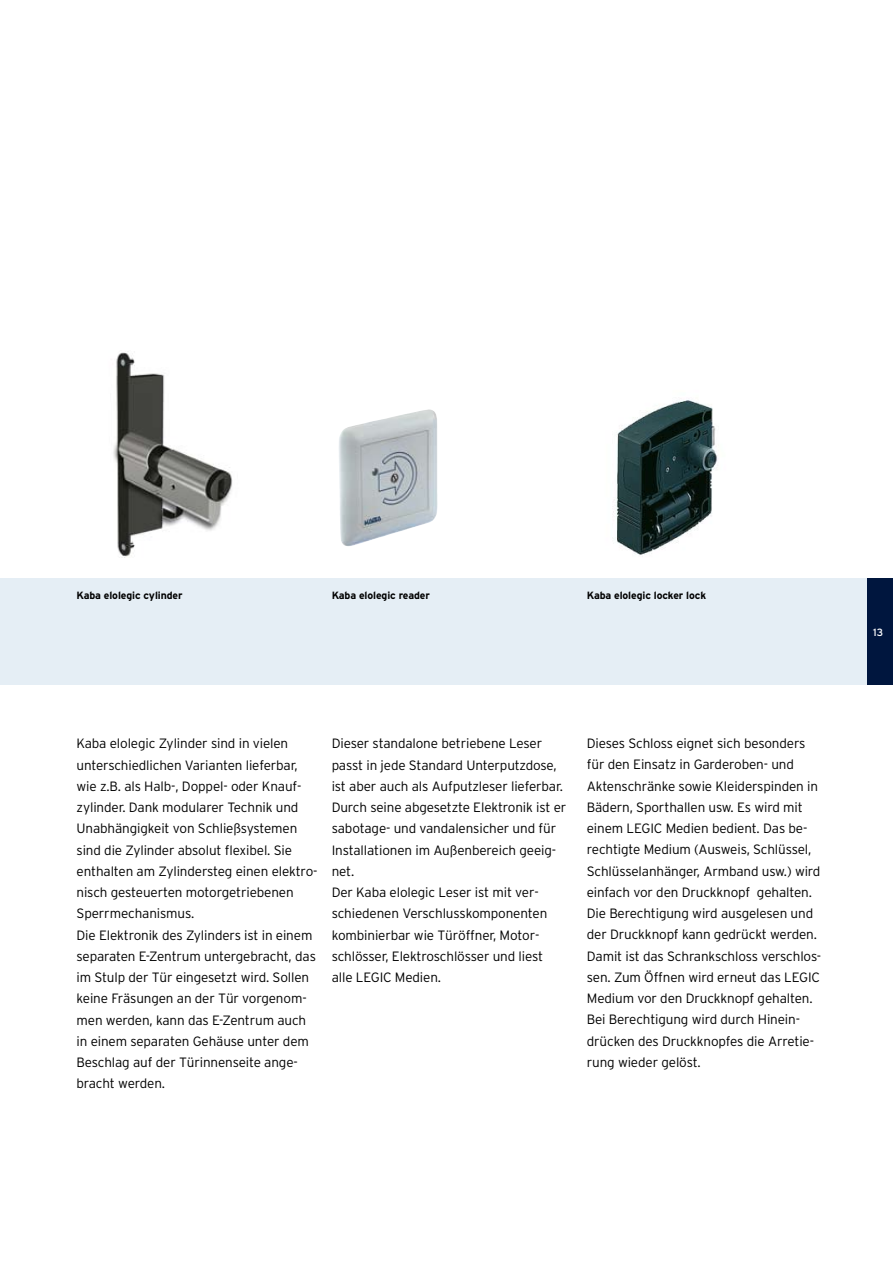
<style>
.page{position:relative;width:893px;height:1263px;background:#fff}
.page>*{position:absolute;margin:0;border:0;box-sizing:border-box;transform-origin:0 0}
.t1{font:300 13.5px/21.3px "Interstate";letter-spacing:-.01em;color:#000}
.t2{font:700 10.5px "Interstate";letter-spacing:-.01em;color:#000}
.t3{font:10.5px "Interstate";color:#fff}
</style>
<div class="page">
<div style="left:867px;top:578px;width:26px;height:107px;background:#00163e"></div>
<div style="left:0;top:578px;width:867px;height:107px;background:#e5eef5"></div>
<img style="left:339px;top:409px;width:99px;height:137px">
<img style="left:613px;top:400px;width:105px;height:155px">
<img style="left:113px;top:352px;width:120px;height:205px">
<p class="t2" style="left:77px;top:590px;width:108px">Kaba elolegic cylinder</p>
<p class="t2" style="left:332px;top:590px;width:100px">Kaba elolegic reader</p>
<p class="t2" style="left:587px;top:590px;width:121px">Kaba elolegic locker lock</p>
<p class="t1" style="left:77px;top:733px;width:242px">Kaba elolegic Zylinder sind in vielen unterschiedlichen Varianten lieferbar, wie z.B. als Halb-, Doppel- oder Knauf&shy;zylinder. Dank modularer Technik und Unabhängigkeit von Schließsystemen sind die Zylinder absolut flexibel. Sie enthalten am Zylindersteg einen elektro&shy;nisch gesteuerten motorgetriebenen Sperrmechanismus.<br>Die Elektronik des Zylinders ist in einem separaten E-Zentrum untergebracht, das im Stulp der Tür eingesetzt wird. Sollen keine Fräsungen an der Tür vorgenom&shy;men werden, kann das E-Zentrum auch in einem separaten Gehäuse unter dem Beschlag auf der Türinnenseite ange&shy;bracht werden.</p>
<p class="t1" style="left:332px;top:733px;width:236px">Dieser standalone betriebene Leser passt in jede Standard Unterputzdose, ist aber auch als Aufputzleser lieferbar.<br>Durch seine abgesetzte Elektronik ist er sabotage- und vandalensicher und für Installationen im Außenbereich geeig&shy;net.<br>Der Kaba elolegic Leser ist mit ver&shy;schiedenen Verschlusskomponenten kombinierbar wie Türöffner, Motor&shy;schlösser, Elektroschlösser und liest alle LEGIC Medien.</p>
<p class="t1" style="left:587px;top:733px;width:236px">Dieses Schloss eignet sich besonders für den Einsatz in Garderoben- und Aktenschränke sowie Kleiderspinden in Bädern, Sporthallen usw. Es wird mit einem LEGIC Medien bedient. Das be&shy;rechtigte Medium (Ausweis, Schlüssel, Schlüsselanhänger, Armband usw.) wird einfach vor den Druckknopf gehalten.<br>Die Berechtigung wird ausgelesen und der Druckknopf kann gedrückt werden.<br>Damit ist das Schrankschloss verschlos&shy;sen. Zum Öffnen wird erneut das LEGIC Medium vor den Druckknopf gehalten.<br>Bei Berechtigung wird durch Hinein&shy;drücken des Druckknopfes die Arretie&shy;rung wieder gelöst.</p>
<p class="t3" style="left:873px;top:626px;width:12px">13</p>
</div>
